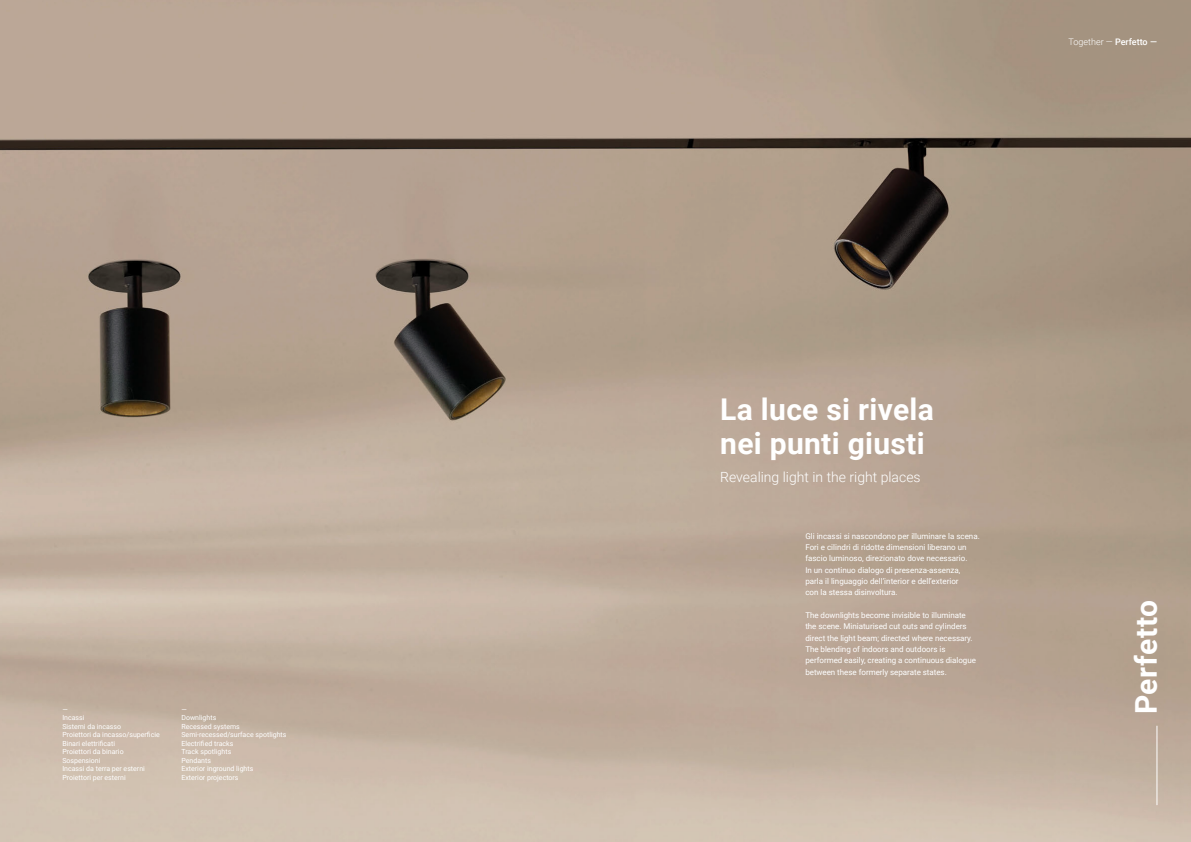
<style>
.page{position:relative;width:1191px;height:842px;background:#fff}
.page>*{position:absolute;margin:0;border:0;box-sizing:border-box;transform-origin:0 0}
.t1{font:700 30px "Roboto";letter-spacing:.01em;color:#fff}
.t2{font:300 14px "Roboto";color:#fff}
.t3{font:300 9px "Roboto";color:#fff}
.t4{font:8px/11.3px "Roboto";letter-spacing:-.005em;color:#fff}
.t5{font:7px "Roboto";color:#fff}
.s1{font-weight:500}
</style>
<div class="page">
<img style="left:0;top:0;width:1191px;height:842px">
<hr style="left:1156px;top:726px;width:1px;height:79px;background:#fff">
<p class="t5" style="left:62px;top:704px;width:7px">—</p>
<p class="t5" style="left:62px;top:713px;width:24px">Incassi</p>
<p class="t5" style="left:62px;top:721px;width:60px">Sistemi da incasso</p>
<p class="t5" style="left:62px;top:730px;width:99px">Proiettori da incasso/superficie</p>
<p class="t5" style="left:62px;top:738px;width:54px">Binari elettrificati</p>
<p class="t5" style="left:62px;top:747px;width:63px">Proiettori da binario</p>
<p class="t5" style="left:62px;top:755px;width:40px">Sospensioni</p>
<p class="t5" style="left:62px;top:764px;width:84px">Incassi da terra per esterni</p>
<p class="t5" style="left:62px;top:772px;width:65px">Proiettori per esterni</p>
<p class="t5" style="left:181px;top:704px;width:7px">—</p>
<p class="t5" style="left:181px;top:713px;width:36px">Downlights</p>
<p class="t5" style="left:181px;top:721px;width:60px">Recessed systems</p>
<p class="t5" style="left:181px;top:730px;width:106px">Semi-recessed/surface spotlights</p>
<p class="t5" style="left:181px;top:738px;width:53px">Electrified tracks</p>
<p class="t5" style="left:181px;top:747px;width:51px">Track spotlights</p>
<p class="t5" style="left:181px;top:755px;width:31px">Pendants</p>
<p class="t5" style="left:181px;top:764px;width:73px">Exterior inground lights</p>
<p class="t5" style="left:181px;top:772px;width:59px">Exterior projectors</p>
<p class="t3" style="left:1068px;top:36px;width:90px">Together — <span class="s1">Perfetto —</span></p>
<p class="t1" style="left:720px;top:388px;width:215px">La luce si rivela</p>
<p class="t1" style="left:720px;top:422px;width:206px">nei punti giusti</p>
<p class="t2" style="left:720px;top:467px;width:202px">Revealing light in the right places</p>
<p class="t4" style="left:805px;top:530px;width:176px">Gli incassi si nascondono per illuminare la scena.<br>Fori e cilindri di ridotte dimensioni liberano un fascio luminoso, direzionato dove necessario.</p>
<p class="t4" style="left:805px;top:564px;width:157px">In un continuo dialogo di presenza-assenza,</p>
<p class="t4" style="left:805px;top:575px;width:155px">parla il linguaggio dell’interior e dell’exterior</p>
<p class="t4" style="left:805px;top:586px;width:94px">con la stessa disinvoltura.</p>
<p class="t4" style="left:805px;top:609px;width:162px">The downlights become invisible to illuminate</p>
<p class="t4" style="left:805px;top:620px;width:172px">the scene. Miniaturised cut outs and cylinders direct the light beam; directed where necessary.<br>The blending of indoors and outdoors is performed easily, creating a continuous dialogue between these formerly separate states.</p>
<p class="t1" style="left:1125px;top:714px;width:116px;rotate:-90deg">Perfetto</p>
</div>
